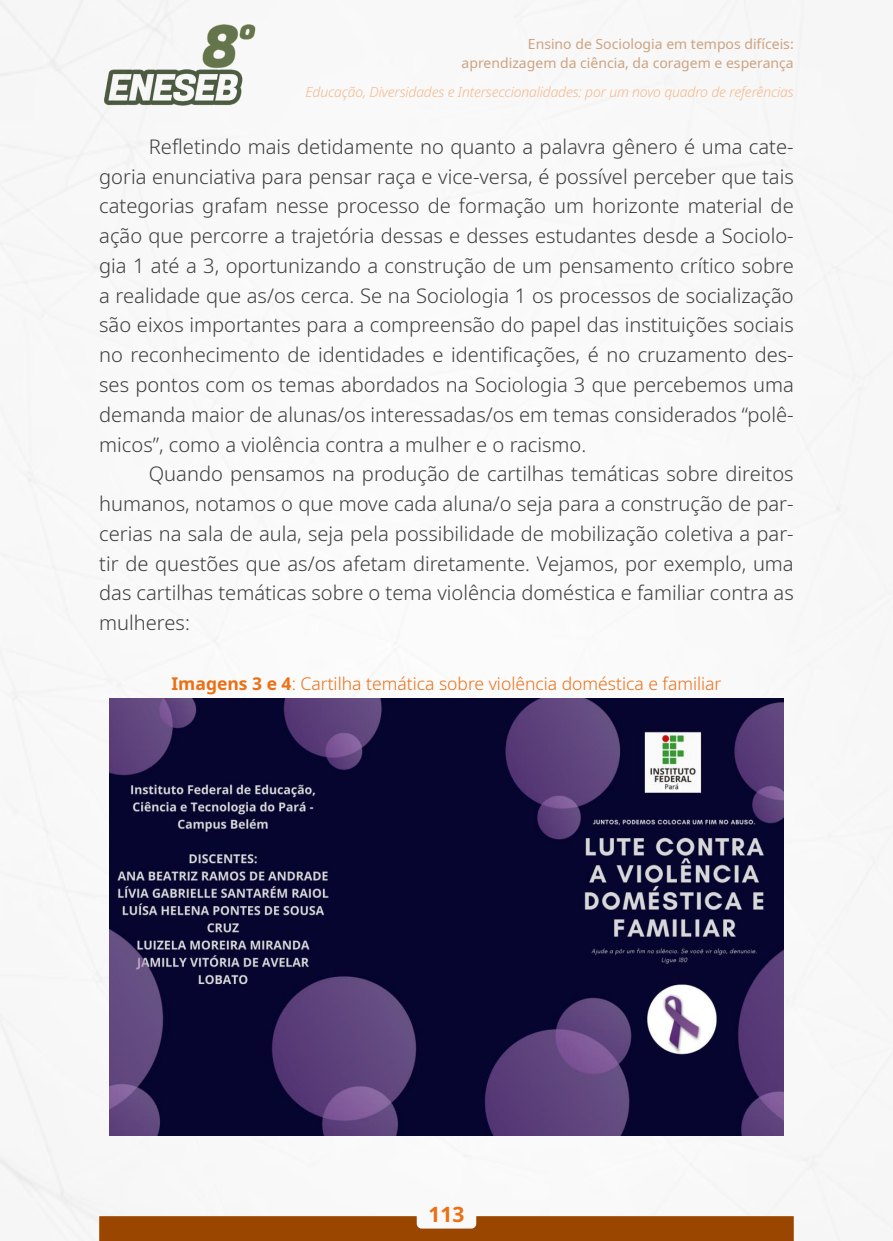
<style>
.page{position:relative;width:893px;height:1241px;background:#fff}
.page>*{position:absolute;margin:0;border:0;box-sizing:border-box;transform-origin:0 0}
.t1{font:700 21px "Noto Sans";color:#eb6f14}
._7_CORPO{font:300 20.12px/29.8px "Noto Sans";color:#3e3e3f;text-align:justify}
._12_LEGENDAS{font:300 17.5px "Noto Sans";color:#eb6f14}
.t2{font:14px/19.2px "Noto Sans";color:#cda280;text-align:right}
.t3{font:italic 300 14px "Noto Sans";letter-spacing:-.01em;color:#f5b789}
.s1{font-weight:700}
</style>
<div class="page">
<img style="left:0;top:0;width:893px;height:1240px">
<svg style="left:99px;top:1215px;width:695px;height:25px;background:#a35516"></svg>
<img style="left:109px;top:698px;width:675px;height:437px">
<p class="t2" style="left:462px;top:34px;width:334px">Ensino de Sociologia em tempos difíceis: aprendizagem da ciência, da coragem e esperança</p>
<p class="t3" style="left:305px;top:82px;width:490px">Educação, Diversidades e Interseccionalidades: por um novo quadro de referências</p>
<p class="_7_CORPO" style="left:99px;top:132px;width:696px;text-indent:50px">Refletindo mais detidamente no quanto a palavra gênero é uma cate&shy;goria enunciativa para pensar raça e vice-versa, é possível perceber que tais categorias grafam nesse processo de formação um horizonte material de ação que percorre a trajetória dessas e desses estudantes desde a Sociolo&shy;gia 1 até a 3, oportunizando a construção de um pensamento crítico sobre a realidade que as/os cerca. Se na Sociologia 1 os processos de socialização são eixos importantes para a compreensão do papel das instituições sociais no reconhecimento de identidades e identificações, é no cruzamento des&shy;ses pontos com os temas abordados na Sociologia 3 que percebemos uma demanda maior de alunas/os interessadas/os em temas considerados “polê&shy;micos”, como a violência contra a mulher e o racismo.</p>
<p class="_7_CORPO" style="left:99px;top:459px;width:696px;text-indent:50px">Quando pensamos na produção de cartilhas temáticas sobre direitos humanos, notamos o que move cada aluna/o seja para a construção de par&shy;cerias na sala de aula, seja pela possibilidade de mobilização coletiva a par&shy;tir de questões que as/os afetam diretamente. Vejamos, por exemplo, uma das cartilhas temáticas sobre o tema violência doméstica e familiar contra as mulheres:</p>
<p class="_12_LEGENDAS" style="left:171px;top:671px;width:552px"><span class="s1">Imagens 3 e 4</span>: Cartilha temática sobre violência doméstica e familiar</p>
<p class="t1" style="left:428px;top:1199px;width:38px">113</p>
</div>
